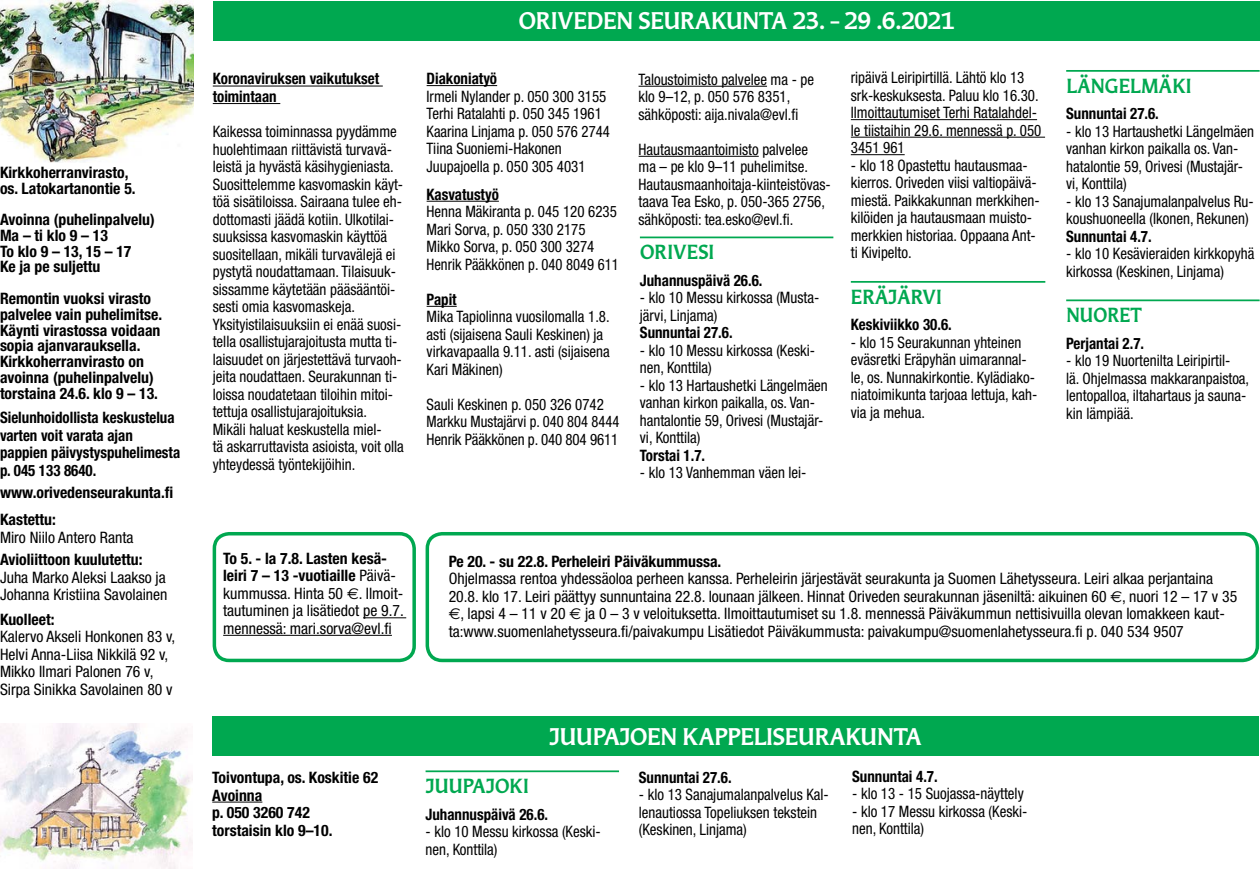
<style>
.page{position:relative;width:1260px;height:869px;background:#fff}
.page>*{position:absolute;margin:0;border:0;box-sizing:border-box;transform-origin:0 0}
.t1{font:700 22.75px "Martti";letter-spacing:-.01em;color:#fff}
.t2{font:700 19.25px "Martti";letter-spacing:.005em;color:#00a850}
.t3{font:700 19.25px "Martti";letter-spacing:.005em;color:#00a850;scale:.95 1}
.t4{font:condensed 15.75px/17.5px "Helvetica Neue";color:#000;scale:.95 1}
.t5{font:condensed 15.75px/17.5px "Helvetica Neue";color:#000}
.t6{font:700 condensed 15.75px/15.8px "Helvetica Neue";color:#000}
.t7{font:700 condensed 15.75px/17.5px "Helvetica Neue";color:#000;scale:.95 1}
.s1{font-weight:700}
.s2{font-family:"Euro Sans";font-stretch:normal}
</style>
<div class="page">
<div style="left:213px;top:531px;width:203px;height:131px;border:4px solid #00a850;border-radius:15px"></div>
<div style="left:426px;top:531px;width:833px;height:131px;border:4px solid #00a850;border-radius:15px"></div>
<img style="left:0;top:1px;width:193px;height:161px">
<div style="left:213px;top:1px;width:1047px;height:39px;background:#00a850"></div>
<hr style="left:213px;top:86px;width:170px;height:1px;background:#000">
<hr style="left:213px;top:103px;width:67px;height:1px;background:#000">
<img style="left:0;top:723px;width:192px;height:144px">
<hr style="left:212px;top:801px;width:50px;height:1px;background:#000">
<div style="left:212px;top:716px;width:1047px;height:40px;background:#00a850"></div>
<hr style="left:426px;top:770px;width:193px;height:1px;background:#00a850">
<hr style="left:640px;top:236px;width:193px;height:2px;background:#00a850">
<hr style="left:427px;top:85px;width:70px;height:1px;background:#000">
<hr style="left:427px;top:201px;width:72px;height:1px;background:#000">
<hr style="left:427px;top:306px;width:30px;height:1px;background:#000">
<hr style="left:851px;top:119px;width:186px;height:1px;background:#000">
<hr style="left:851px;top:137px;width:194px;height:1px;background:#000">
<hr style="left:851px;top:154px;width:54px;height:1px;background:#000">
<hr style="left:851px;top:281px;width:194px;height:1px;background:#00a850">
<hr style="left:363px;top:617px;width:43px;height:1px;background:#000">
<hr style="left:223px;top:634px;width:169px;height:1px;background:#000">
<hr style="left:1066px;top:70px;width:194px;height:2px;background:#00a850">
<hr style="left:1066px;top:299px;width:194px;height:2px;background:#00a850">
<hr style="left:639px;top:86px;width:128px;height:1px;background:#000">
<hr style="left:639px;top:156px;width:120px;height:1px;background:#000">
<p class="t6" style="left:0;top:164px;width:137px">Kirkkoherranvirasto, os. Latokartanontie 5.</p>
<p class="t6" style="left:0;top:211px;width:156px">Avoinna (puhelinpalvelu)<br>Ma – ti klo 9 – 13<br>To klo 9 – 13, 15 – 17<br>Ke ja pe suljettu</p>
<p class="t6" style="left:0;top:290px;width:164px">Remontin vuoksi virasto palvelee vain puhelimitse.<br>Käynti virastossa voidaan sopia ajanvarauksella.<br>Kirkkoherranvirasto on avoinna (puhelinpalvelu) torstaina 24.6. klo 9 – 13.</p>
<p class="t7" style="left:0;top:408px;width:191px">Sielunhoidollista keskustelua varten voit varata ajan pappien päivystyspuhelimesta p. 045 133 8640.</p>
<p class="t6" style="left:0;top:484px;width:175px">www.orivedenseurakunta.fi</p>
<p class="t6" style="left:0;top:511px;width:57px">Kastettu:</p>
<p class="t5" style="left:0;top:528px;width:135px">Miro Niilo Antero Ranta</p>
<p class="t6" style="left:0;top:551px;width:144px">Avioliittoon kuulutettu:</p>
<p class="t5" style="left:0;top:568px;width:169px">Juha Marko Aleksi Laakso ja<br>Johanna Kristiina Savolainen</p>
<p class="t6" style="left:0;top:610px;width:56px">Kuolleet:</p>
<p class="t5" style="left:0;top:627px;width:177px">Kalervo Akseli Honkonen 83 v,<br>Helvi Anna-Liisa Nikkilä 92 v,<br>Mikko Ilmari Palonen 76 v,<br>Sirpa Sinikka Savolainen 80 v</p>
<p class="t7" style="left:213px;top:70px;width:177px">Koronaviruksen vaikutukset toimintaan</p>
<p class="t4" style="left:213px;top:122px;width:203px">Kaikessa toiminnassa pyydämme huolehtimaan riittävistä turvavä&shy;leistä ja hyvästä käsihygieniasta.<br>Suosittelemme kasvomaskin käyt&shy;töä sisätiloissa. Sairaana tulee eh&shy;dottomasti jäädä kotiin. Ulkotilai&shy;suuksissa kasvomaskin käyttöä suositellaan, mikäli turvavälejä ei pystytä noudattamaan. Tilaisuuk&shy;sissamme käytetään pääsääntöi&shy;sesti omia kasvomaskeja.<br>Yksityistilaisuuksiin ei enää suosi&shy;tella osallistujarajoitusta mutta ti&shy;laisuudet on järjestettävä turvaoh&shy;jeita noudattaen. Seurakunnan ti&shy;loissa noudatetaan tiloihin mitoi&shy;tettuja osallistujarajoituksia.<br>Mikäli haluat keskustella miel-<br>tä askarruttavista asioista, voit olla yhteydessä työntekijöihin.</p>
<h1 class="t1" style="left:519px;top:6px;width:437px">ORIVEDEN SEURAKUNTA 23. – 29 .6.2021</h1>
<p class="t7" style="left:427px;top:69px;width:76px">Diakoniatyö</p>
<p class="t4" style="left:427px;top:87px;width:195px">Irmeli Nylander p. 050 300 3155<br>Terhi Ratalahti p. 050 345 1961<br>Kaarina Linjama p. 050 576 2744<br>Tiina Suoniemi-Hakonen<br>Juupajoella p. 050 305 4031</p>
<p class="t7" style="left:427px;top:185px;width:78px">Kasvatustyö</p>
<p class="t4" style="left:427px;top:203px;width:204px">Henna Mäkiranta p. 045 120 6235<br>Mari Sorva, p. 050 330 2175<br>Mikko Sorva, p. 050 300 3274<br>Henrik Pääkkönen p. 040 8049 611</p>
<p class="t7" style="left:427px;top:290px;width:33px">Papit</p>
<p class="t4" style="left:427px;top:308px;width:194px">Mika Tapiolinna vuosilomalla 1.8. asti (sijaisena Sauli Keskinen) ja virkavapaalla 9.11. asti (sijaisena<br>Kari Mäkinen)</p>
<p class="t4" style="left:427px;top:395px;width:205px">Sauli Keskinen p. 050 326 0742<br>Markku Mustajärvi p. 040 804 8444<br>Henrik Pääkkönen p. 040 804 9611</p>
<p class="t4" style="left:639px;top:70px;width:186px">Taloustoimisto palvelee ma - pe klo 9–12, p. 050 576 8351, sähköposti: aija.nivala@evl.fi</p>
<p class="t4" style="left:639px;top:140px;width:204px">Hautausmaantoimisto palvelee<br>ma – pe klo 9–11 puhelimitse.<br>Hautausmaanhoitaja-kiinteistövas&shy;taava Tea Esko, p. 050-365 2756, sähköposti: tea.esko@evl.fi.</p>
<p class="t2" style="left:640px;top:239px;width:76px">ORIVESI</p>
<p class="t7" style="left:640px;top:271px;width:131px">Juhannuspäivä 26.6.</p>
<p class="t4" style="left:640px;top:288px;width:190px">- klo 10 Messu kirkossa (Musta&shy;järvi, Linjama)</p>
<p class="t7" style="left:640px;top:323px;width:99px">Sunnuntai 27.6.</p>
<p class="t4" style="left:640px;top:341px;width:186px">- klo 10 Messu kirkossa (Keski&shy;nen, Konttila)</p>
<p class="t4" style="left:640px;top:376px;width:199px">- klo 13 Hartaushetki Längelmäen vanhan kirkon paikalla, os. Van&shy;hantalontie 59, Orivesi (Mustajär&shy;vi, Konttila)</p>
<p class="t7" style="left:640px;top:446px;width:70px">Torstai 1.7.</p>
<p class="t4" style="left:640px;top:463px;width:177px">- klo 13 Vanhemman väen lei-</p>
<p class="t4" style="left:851px;top:69px;width:202px">ripäivä Leiripirtillä. Lähtö klo 13 srk-keskuksesta. Paluu klo 16.30.<br>Ilmoittautumiset Terhi Ratalahdel&shy;le tiistaihin 29.6. mennessä p. 050<br>3451 961</p>
<p class="t4" style="left:851px;top:156px;width:200px">- klo 18 Opastettu hautausmaa&shy;kierros. Oriveden viisi valtiopäivä&shy;miestä. Paikkakunnan merkkihen&shy;kilöiden ja hautausmaan muisto&shy;merkkien historiaa. Oppaana Ant&shy;ti Kivipelto.</p>
<p class="t2" style="left:851px;top:284px;width:93px">ERÄJÄRVI</p>
<p class="t7" style="left:851px;top:315px;width:108px">Keskiviikko 30.6.</p>
<p class="t4" style="left:851px;top:333px;width:198px">- klo 15 Seurakunnan yhteinen eväsretki Eräpyhän uimarannal&shy;le, os. Nunnakirkontie. Kylädiako&shy;niatoimikunta tarjoaa lettuja, kah&shy;via ja mehua.</p>
<p class="t2" style="left:1066px;top:73px;width:127px">LÄNGELMÄKI</p>
<p class="t7" style="left:1066px;top:104px;width:99px">Sunnuntai 27.6.</p>
<p class="t4" style="left:1066px;top:122px;width:199px">- klo 13 Hartaushetki Längelmäen vanhan kirkon paikalla os. Van&shy;hatalontie 59, Orivesi (Mustajär&shy;vi, Konttila)</p>
<p class="t4" style="left:1066px;top:192px;width:199px">- klo 13 Sanajumalanpalvelus Ru&shy;koushuoneella (Ikonen, Rekunen)</p>
<p class="t7" style="left:1066px;top:227px;width:92px">Sunnuntai 4.7.</p>
<p class="t4" style="left:1066px;top:245px;width:200px">- klo 10 Kesävieraiden kirkkopyhä kirkossa (Keskinen, Linjama)</p>
<p class="t3" style="left:1066px;top:302px;width:81px">NUORET</p>
<p class="t7" style="left:1066px;top:334px;width:84px">Perjantai 2.7.</p>
<p class="t4" style="left:1066px;top:351px;width:194px">- klo 19 Nuortenilta Leiripirtil-<br>lä. Ohjelmassa makkaranpaistoa, lentopalloa, iltahartaus ja sauna&shy;kin lämpiää.</p>
<p class="t5" style="left:223px;top:549px;width:182px"><span class="s1">To 5. - la 7.8. Lasten kesä&shy;leiri 7 – 13 -vuotiaille</span> Päivä&shy;kummussa. Hinta 50 <span class="s2">€</span>. Ilmoit&shy;tautuminen ja lisätiedot pe 9.7. mennessä: mari.sorva@evl.fi</p>
<p class="t6" style="left:449px;top:553px;width:274px">Pe 20. - su 22.8. Perheleiri Päiväkummussa.</p>
<p class="t5" style="left:449px;top:569px;width:790px">Ohjelmassa rentoa yhdessäoloa perheen kanssa. Perheleirin järjestävät seurakunta ja Suomen Lähetysseura. Leiri alkaa perjantaina 20.8. klo 17. Leiri päättyy sunnuntaina 22.8. lounaan jälkeen. Hinnat Oriveden seurakunnan jäseniltä: aikuinen 60 <span class="s2">€</span>, nuori 12 – 17 v 35 <span class="s2">€</span>, lapsi 4 – 11 v 20 <span class="s2">€</span> ja 0 – 3 v veloituksetta. Ilmoittautumiset su 1.8. mennessä Päiväkummun nettisivuilla olevan lomakkeen kaut&shy;ta:www.suomenlahetysseura.fi/paivakumpu Lisätiedot Päiväkummusta: paivakumpu@suomenlahetysseura.fi p. 040 534 9507</p>
<p class="t6" style="left:212px;top:768px;width:167px;line-height:17.5px">Toivontupa, os. Koskitie 62<br>Avoinna<br>p. 050 3260 742<br>torstaisin klo 9–10.</p>
<h1 class="t1" style="left:549px;top:721px;width:374px">JUUPAJOEN KAPPELISEURAKUNTA</h1>
<p class="t2" style="left:426px;top:773px;width:105px">JUUPAJOKI</p>
<p class="t7" style="left:426px;top:804px;width:131px">Juhannuspäivä 26.6.</p>
<p class="t4" style="left:426px;top:822px;width:186px">- klo 10 Messu kirkossa (Keski&shy;nen, Konttila)</p>
<p class="t7" style="left:639px;top:767px;width:99px">Sunnuntai 27.6.</p>
<p class="t4" style="left:639px;top:785px;width:201px">- klo 13 Sanajumalanpalvelus Kal&shy;lenautiossa Topeliuksen tekstein (Keskinen, Linjama)</p>
<p class="t7" style="left:852px;top:766px;width:92px">Sunnuntai 4.7.</p>
<p class="t4" style="left:852px;top:784px;width:182px">- klo 13 - 15 Suojassa-näyttely</p>
<p class="t4" style="left:852px;top:801px;width:186px">- klo 17 Messu kirkossa (Keski&shy;nen, Konttila)</p>
</div>
